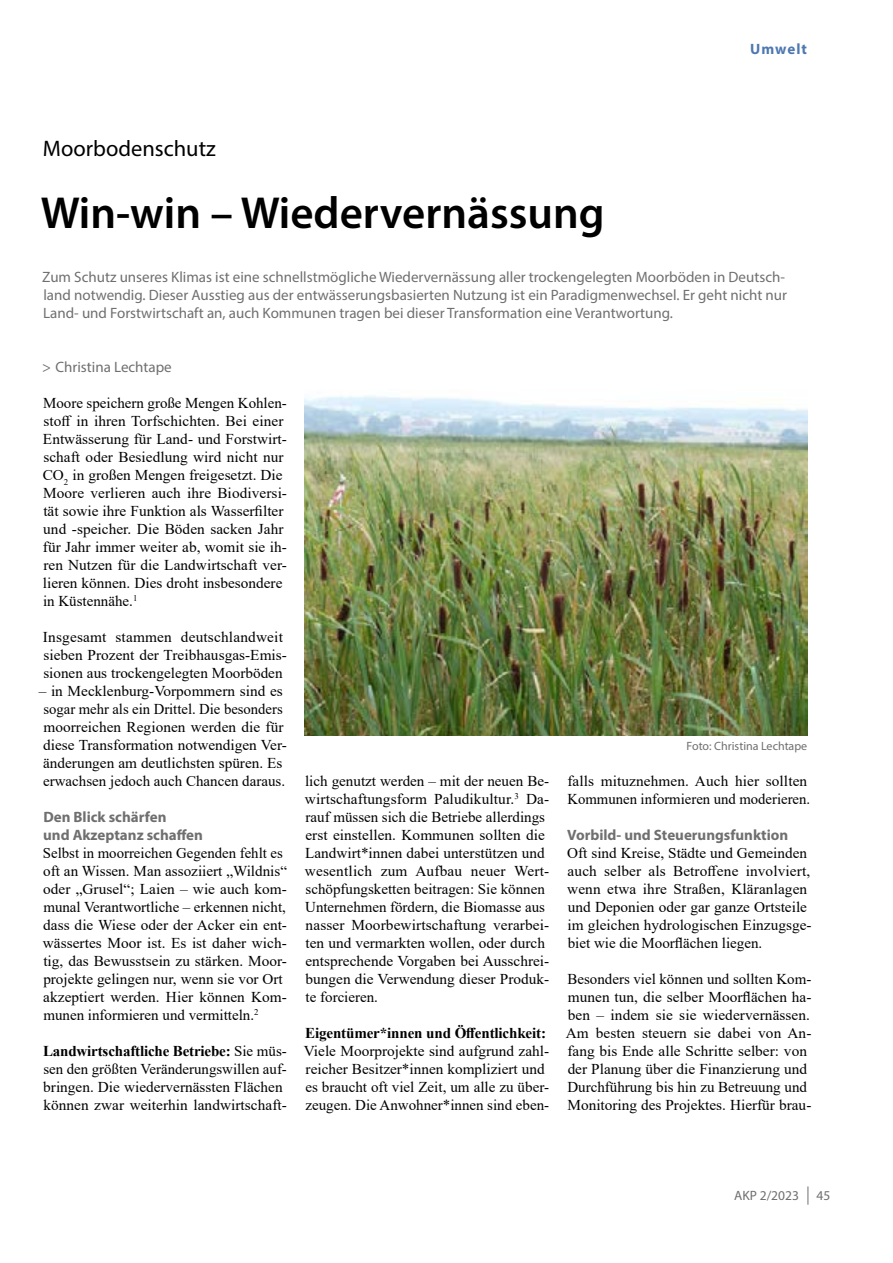
<style>
.page{position:relative;width:893px;height:1263px;background:#fff}
.page>*{position:absolute;margin:0;border:0;box-sizing:border-box;transform-origin:0 0}
.t1{font:600 45px "Myriad Pro";color:#000}
.t2{font:22.5px "Myriad Pro";color:#000}
.t3{font:15px/18px "Times New Roman";color:#000}
.t4{font:15px/18px "Myriad Pro";color:#706f6f}
.t5{font:700 15px/18px "Myriad Pro";color:#706f6f}
.t6{font:700 15px "Times New Roman";letter-spacing:-.01em;color:#000}
.t7{font:700 15px "Myriad Pro";letter-spacing:.07em;color:#4e78b1}
.t8{font:13.5px "Myriad Pro";color:#706f6f}
.t9{font:12px "Myriad Pro";color:#706f6f}
.s1{font-weight:700}
</style>
<div class="page">
<svg style="left:807px;top:1186px;width:1px;height:19px"></svg>
<img style="left:305px;top:396px;width:503px;height:339px">
<p class="t7" style="left:750px;top:39px;width:58px">Umwelt</p>
<h2 class="t2" style="left:43px;top:134px;width:174px">Moorbodenschutz</h2>
<h1 class="t1" style="left:41px;top:184px;width:565px">Win-win – Wiedervernässung</h1>
<p class="t4" style="left:42px;top:267px;width:746px">Zum Schutz unseres Klimas ist eine schnellstmögliche Wiedervernässung aller trockengelegten Moorböden in Deutsch&shy;land notwendig. Dieser Ausstieg aus der entwässerungsbasierten Nutzung ist ein Paradigmenwechsel. Er geht nicht nur<br>Land- und Forstwirtschaft an, auch Kommunen tragen bei dieser Transformation eine Verantwortung.</p>
<p class="t4" style="left:42px;top:357px;width:131px">&gt; Christina Lechtape</p>
<p class="t3" style="left:43px;top:393px;width:246px">Moore speichern große Mengen Kohlen&shy;stoff in ihren Torfschichten. Bei einer Entwässerung für Land- und Forstwirt&shy;schaft oder Besiedlung wird nicht nur CO<sub>2</sub> in großen Mengen freigesetzt. Die Moore verlieren auch ihre Biodiversi&shy;tät sowie ihre Funktion als Wasserfilter und -speicher. Die Böden sacken Jahr für Jahr immer weiter ab, womit sie ih&shy;ren Nutzen für die Landwirtschaft ver&shy;lieren können. Dies droht insbesondere in Küstennähe.<sup>1</sup></p>
<p class="t3" style="left:43px;top:627px;width:246px">Insgesamt stammen deutschlandweit sieben Prozent der Treibhausgas-Emis&shy;sionen aus trockengelegten Moorböden</p>
<p class="t3" style="left:39px;top:681px;width:250px">– in Mecklenburg-Vorpommern sind es sogar mehr als ein Drittel. Die besonders moorreichen Regionen werden die für diese Transformation notwendigen Ver&shy;änderungen am deutlichsten spüren. Es erwachsen jedoch auch Chancen daraus.</p>
<p class="t5" style="left:43px;top:807px;width:161px">Den Blick schärfen<br>und Akzeptanz schaffen</p>
<p class="t3" style="left:43px;top:843px;width:246px">Selbst in moorreichen Gegenden fehlt es oft an Wissen. Man assoziiert „Wildnis“ oder „Grusel“; Laien – wie auch kom&shy;munal Verantwortliche – erkennen nicht, dass die Wiese oder der Acker ein ent&shy;wässertes Moor ist. Es ist daher wich&shy;tig, das Bewusstsein zu stärken. Moor&shy;projekte gelingen nur, wenn sie vor Ort akzeptiert werden. Hier können Kom&shy;munen informieren und vermitteln.<sup>2</sup></p>
<p class="t3" style="left:43px;top:1041px;width:245px"><span class="s1">Landwirtschaftliche Betriebe:</span> Sie müs&shy;sen den größten Veränderungswillen auf&shy;bringen. Die wiedervernässten Flächen können zwar weiterhin landwirtschaft-</p>
<p class="t3" style="left:305px;top:771px;width:246px">lich genutzt werden – mit der neuen Be&shy;wirtschaftungsform Paludikultur.<sup>3</sup> Da&shy;rauf müssen sich die Betriebe allerdings erst einstellen. Kommunen sollten die Landwirt*innen dabei unterstützen und wesentlich zum Aufbau neuer Wert&shy;schöpfungsketten beitragen: Sie können Unternehmen fördern, die Biomasse aus nasser Moorbewirtschaftung verarbei&shy;ten und vermarkten wollen, oder durch entsprechende Vorgaben bei Ausschrei&shy;bungen die Verwendung dieser Produk&shy;te forcieren.</p>
<p class="t6" style="left:305px;top:1022px;width:242px">Eigentümer*innen und Öffentlichkeit:</p>
<p class="t3" style="left:304px;top:1041px;width:247px">Viele Moorprojekte sind aufgrund zahl&shy;reicher Besitzer*innen kompliziert und es braucht oft viel Zeit, um alle zu über&shy;zeugen. Die Anwohner*innen sind eben-</p>
<p class="t9" style="left:687px;top:738px;width:122px">Foto: Christina Lechtape</p>
<p class="t3" style="left:567px;top:771px;width:244px">falls mituznehmen. Auch hier sollten<br>Kommunen informieren und moderieren.</p>
<p class="t5" style="left:567px;top:825px;width:223px">Vorbild- und Steuerungsfunktion</p>
<p class="t3" style="left:567px;top:843px;width:246px">Oft sind Kreise, Städte und Gemeinden auch selber als Betroffene involviert, wenn etwa ihre Straßen, Kläranlagen und Deponien oder gar ganze Ortsteile im gleichen hydrologischen Einzugsge&shy;biet wie die Moorflächen liegen.</p>
<p class="t3" style="left:566px;top:969px;width:247px">Besonders viel können und sollten Kom&shy;munen tun, die selber Moorflächen ha&shy;ben – indem sie sie wiedervernässen.<br>Am besten steuern sie dabei von An&shy;fang bis Ende alle Schritte selber: von der Planung über die Finanzierung und Durchführung bis hin zu Betreuung und Monitoring des Projektes. Hierfür brau-</p>
<p class="t8" style="left:734px;top:1187px;width:66px">AKP 2/2023</p>
<p class="t8" style="left:816px;top:1187px;width:15px">45</p>
</div>
